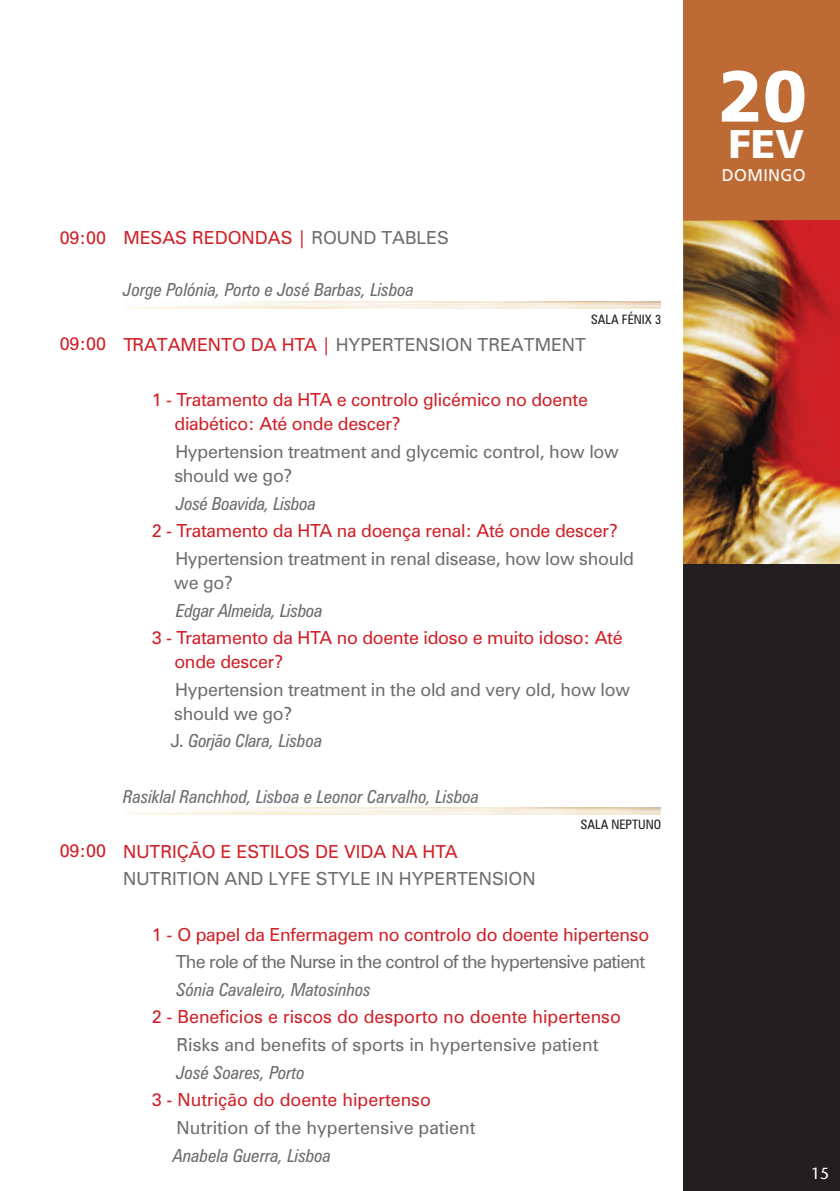
<style>
.page{position:relative;width:840px;height:1191px;background:#fff}
.page>*{position:absolute;margin:0;border:0;box-sizing:border-box;transform-origin:0 0}
.t1{font:900 72px "Frutiger";color:#fff}
.t2{font:900 40px "Frutiger";color:#fff}
.t3{font:18px/24px "Zurich BT";letter-spacing:-.015em;color:#d11f26}
.t4{font:18px/24px "Zurich BT";letter-spacing:-.015em;color:#6c6d70}
.t5{font:italic condensed 18px "Zurich BT";color:#6c6d70}
.t6{font:18px "Zurich BT";letter-spacing:-.04em;color:#6c6d70}
.t7{font:17px "Frutiger";color:#fff}
.t8{font:16px "Stone Sans";color:#fff}
.t9{font:condensed 13px "Zurich BT";color:#231f20}
.s1{color:#6c6d70}
.s2{color:#d11f26}
.s3{font-style:normal;font-stretch:normal}
</style>
<div class="page">
<div style="left:682px;top:0;width:157px;height:224px;background:#be6a35"></div>
<img style="left:682px;top:220px;width:157px;height:344px">
<div style="left:682px;top:564px;width:157px;height:627px;background:#231f20"></div>
<h1 class="t1" style="left:718px;top:55px;width:90px">20</h1>
<h2 class="t2" style="left:728px;top:121px;width:77px">FEV</h2>
<p class="t7" style="left:721px;top:169px;width:86px">DOMINGO</p>
<p class="t3" style="left:60px;top:227px;width:48px">09:00</p>
<p class="t3" style="left:123px;top:228px;width:327px">MESAS REDONDAS | <span class="s1">ROUND TABLES</span></p>
<p class="t5" style="left:123px;top:282px;width:292px">Jorge Polónia, Porto e José Barbas, Lisboa</p>
<p class="t9" style="left:590px;top:314px;width:72px">SALA FÉNIX 3</p>
<p class="t3" style="left:60px;top:334px;width:48px">09:00</p>
<p class="t4" style="left:123px;top:334px;width:464px"><span class="s2">TRATAMENTO DA HTA |</span> HYPERTENSION TREATMENT</p>
<p class="t3" style="left:174px;top:390px;width:415px;text-indent:-23px">1 - Tratamento da HTA e controlo glicémico no doente diabético: Até onde descer?</p>
<p class="t4" style="left:174px;top:441px;width:445px">Hypertension treatment and glycemic control, how low should we go?</p>
<p class="t5" style="left:176px;top:496px;width:141px">José Boavida, Lisboa</p>
<p class="t3" style="left:152px;top:520px;width:467px">2 - Tratamento da HTA na doença renal: Até onde descer?</p>
<p class="t4" style="left:174px;top:548px;width:461px">Hypertension treatment in renal disease, how low should we go?</p>
<p class="t5" style="left:176px;top:603px;width:148px">Edgar Almeida, Lisboa</p>
<p class="t3" style="left:174px;top:627px;width:449px;text-indent:-23px">3 - Tratamento da HTA no doente idoso e muito idoso: Até onde descer?</p>
<p class="t4" style="left:174px;top:679px;width:457px">Hypertension treatment in the old and very old, how low should we go?</p>
<p class="t5" style="left:170px;top:733px;width:153px"><span class="s3">J.</span> Gorjão Clara, Lisboa</p>
<p class="t5" style="left:123px;top:789px;width:357px">Rasiklal Ranchhod, Lisboa e Leonor Carvalho, Lisboa</p>
<p class="t9" style="left:580px;top:819px;width:82px">SALA NEPTUNO</p>
<p class="t3" style="left:60px;top:840px;width:48px">09:00</p>
<p class="t3" style="left:123px;top:841px;width:335px">NUTRIÇÃO E ESTILOS DE VIDA NA HTA</p>
<p class="t4" style="left:123px;top:868px;width:414px">NUTRITION AND LYFE STYLE IN HYPERTENSION</p>
<p class="t3" style="left:152px;top:924px;width:499px">1 - O papel da Enfermagem no controlo do doente hipertenso</p>
<p class="t6" style="left:176px;top:954px;width:470px">The role of the Nurse in the control of the hypertensive patient</p>
<p class="t5" style="left:176px;top:982px;width:196px">Sónia Cavaleiro, Matosinhos</p>
<p class="t4" style="left:176px;top:1034px;width:423px">Risks and benefits of sports in hypertensive patient</p>
<p class="t5" style="left:176px;top:1065px;width:130px">José Soares, Porto</p>
<p class="t4" style="left:176px;top:1117px;width:300px">Nutrition of the hypertensive patient</p>
<p class="t5" style="left:173px;top:1147px;width:159px">Anabela Guerra, Lisboa</p>
<p class="t3" style="left:152px;top:1006px;width:470px">2 - Beneficios e riscos do desporto no doente hipertenso</p>
<p class="t3" style="left:152px;top:1089px;width:280px">3 - Nutrição do doente hipertenso</p>
<p class="t8" style="left:810px;top:1164px;width:20px">15</p>
</div>
